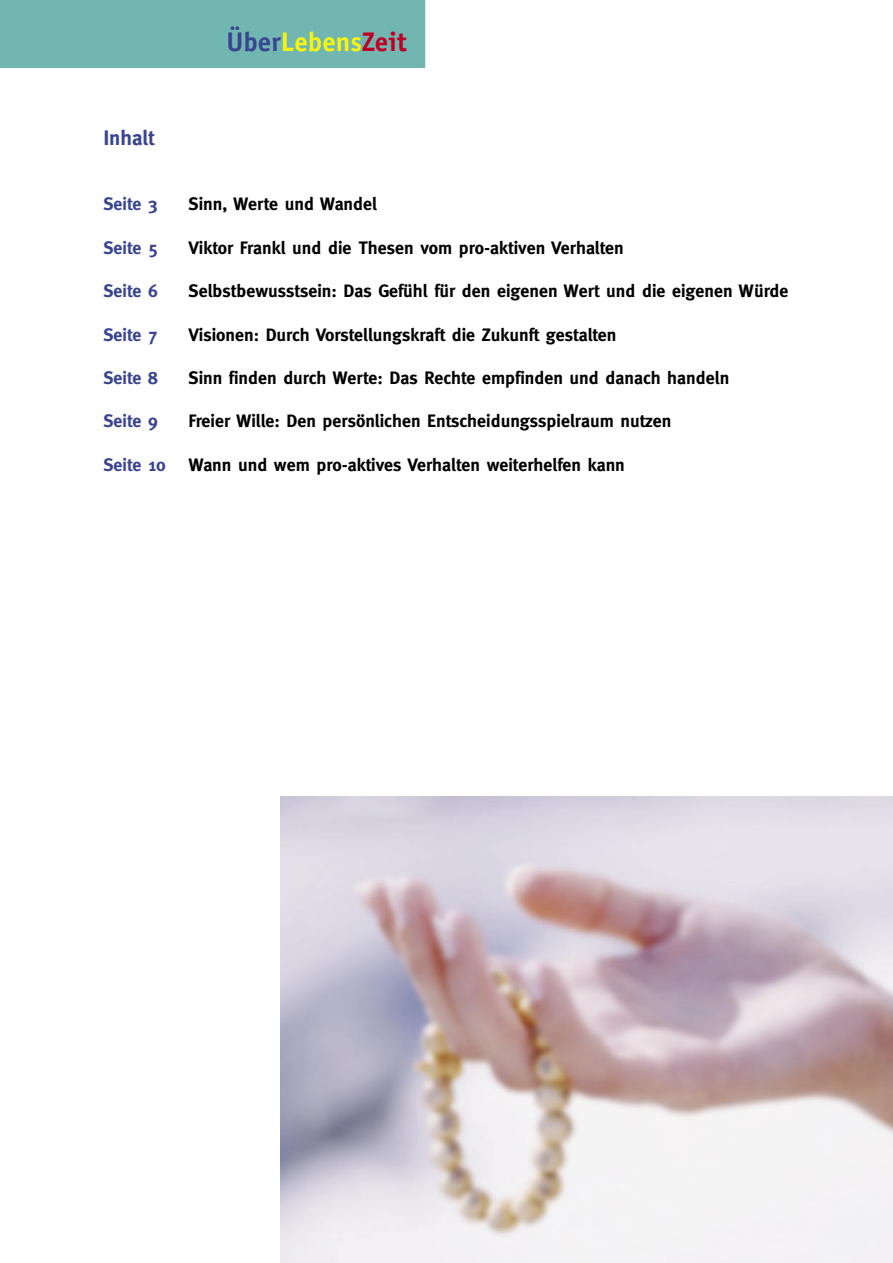
<style>
.page{position:relative;width:893px;height:1263px;background:#fff}
.page>*{position:absolute;margin:0;border:0;box-sizing:border-box;transform-origin:0 0}
.t1{font:700 27px "Officina Sans";color:#f7f410}
.t2{font:700 21px "Meta";color:#3a4592}
.t3{font:700 18px "Meta";color:#000}
.t4{font:700 18px "Meta";color:#3a4592}
.s1{color:#3a4592}
.s2{color:#be0027}
.s3{font-weight:400;color:#71b6b0}
</style>
<div class="page">
<div style="left:4px;top:4px;width:417px;height:60px;background:#71b6b0"></div>
<div style="left:0;top:0;width:425px;height:68px;border:9px solid #71b6b0"></div>
<img style="left:281px;top:797px;width:612px;height:466px">
<p class="t2" style="left:104px;top:126px;width:53px">Inhalt</p>
<p class="t1" style="left:226px;top:25px;width:190px"><span class="s1">Über</span>Lebens<span class="s2">Zeit</span><span class="s3">.</span></p>
<p class="t4" style="left:104px;top:194px;width:56px">Seite 3</p>
<p class="t3" style="left:189px;top:194px;width:190px">Sinn, Werte und Wandel</p>
<p class="t4" style="left:104px;top:237px;width:56px">Seite 5</p>
<p class="t3" style="left:189px;top:237px;width:437px">Viktor Frankl und die Thesen vom pro-aktiven Verhalten</p>
<p class="t4" style="left:104px;top:281px;width:56px">Seite 6</p>
<p class="t3" style="left:189px;top:281px;width:601px">Selbstbewusstsein: Das Gefühl für den eigenen Wert und die eigenen Würde</p>
<p class="t4" style="left:104px;top:324px;width:56px">Seite 7</p>
<p class="t3" style="left:189px;top:324px;width:429px">Visionen: Durch Vorstellungskraft die Zukunft gestalten</p>
<p class="t4" style="left:104px;top:367px;width:56px">Seite 8</p>
<p class="t3" style="left:189px;top:367px;width:542px">Sinn finden durch Werte: Das Rechte empfinden und danach handeln</p>
<p class="t4" style="left:104px;top:411px;width:56px">Seite 9</p>
<p class="t3" style="left:189px;top:411px;width:484px">Freier Wille: Den persönlichen Entscheidungsspielraum nutzen</p>
<p class="t4" style="left:104px;top:454px;width:64px">Seite 10</p>
<p class="t3" style="left:189px;top:454px;width:438px">Wann und wem pro-aktives Verhalten weiterhelfen kann</p>
</div>
